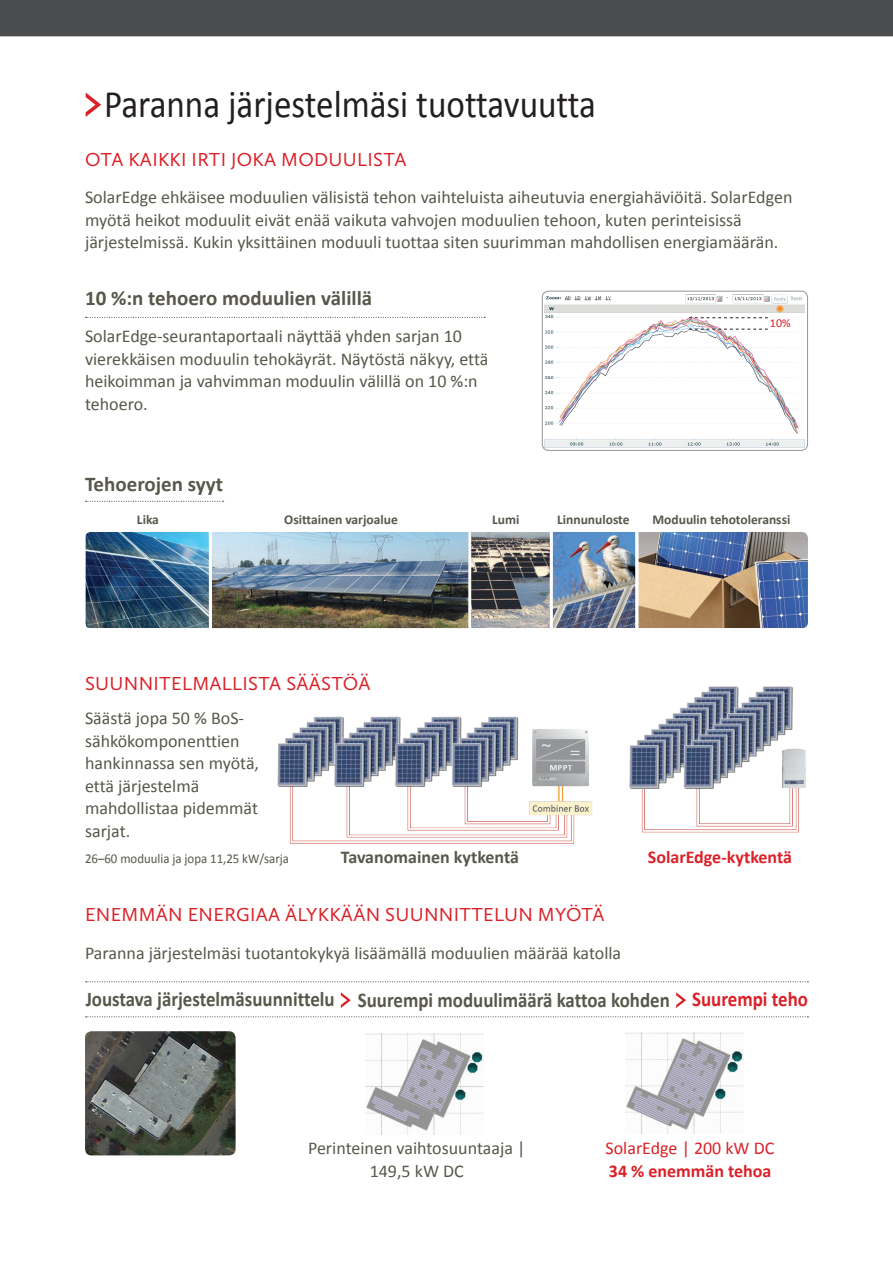
<style>
.page{position:relative;width:893px;height:1263px;background:#fff}
.page>*{position:absolute;margin:0;border:0;box-sizing:border-box;transform-origin:0 0}
.t1{font:39px "Calibri";color:#231f20;scale:.9 1}
.t2{font:700 21px "Calibri";color:#58574a;scale:.9 1}
.t3{font:700 21px "Calibri";color:#58574a}
.t4{font:700 21px "Calibri";color:#da2128;scale:.9 1}
.t5{font:19.5px "Calluna Sans";letter-spacing:.015em;color:#da2128}
.t6{font:18px/22.5px "Calibri";color:#58574a}
.t7{font:700 18px "Calibri";color:#da2128}
.t8{font:700 18px "Calibri";color:#58574a}
.t9{font:18px "Calibri";color:#da2128}
.t10{font:700 13.5px "Calibri";color:#58574a}
.t11{font:13.5px "Calibri";color:#58574a;scale:.95 1}
.t12{font:12px "Calibri";color:#da2128}
</style>
<div class="page">
<svg style="left:86px;top:93px;width:15px;height:24px"></svg>
<img style="left:366px;top:1033px;width:117px;height:101px">
<img style="left:626px;top:1032px;width:118px;height:101px">
<img style="left:85px;top:1031px;width:151px;height:124px">
<svg style="left:341px;top:992px;width:10px;height:16px"></svg>
<svg style="left:676px;top:992px;width:10px;height:16px"></svg>
<svg style="left:86px;top:981px;width:722px;height:1px"></svg>
<svg style="left:86px;top:1016px;width:722px;height:1px"></svg>
<img style="left:545px;top:294px;width:260px;height:153px">
<div style="left:542px;top:291px;width:266px;height:160px;border:1px solid #939598;border-radius:6px"></div>
<svg style="left:689px;top:329px;width:79px;height:1px"></svg>
<svg style="left:689px;top:317px;width:79px;height:1px"></svg>
<svg style="left:86px;top:317px;width:399px;height:1px"></svg>
<svg style="left:86px;top:501px;width:138px;height:1px"></svg>
<img style="left:85px;top:532px;width:723px;height:96px">
<img style="left:277px;top:686px;width:529px;height:158px">
<div style="left:0;top:0;width:893px;height:36px;background:#4b4c4d"></div>
<p class="t1" style="left:104px;top:79px;width:548px">Paranna järjestelmäsi tuottavuutta</p>
<p class="t5" style="left:85px;top:147px;width:323px">OTA KAIKKI IRTI JOKA MODUULISTA</p>
<p class="t6" style="left:85px;top:186px;width:709px">SolarEdge ehkäisee moduulien välisistä tehon vaihteluista aiheutuvia energiahäviöitä. SolarEdgen myötä heikot moduulit eivät enää vaikuta vahvojen moduulien tehoon, kuten perinteisissä järjestelmissä. Kukin yksittäinen moduuli tuottaa siten suurimman mahdollisen energiamäärän.</p>
<p class="t3" style="left:85px;top:284px;width:289px">10 %:n tehoero moduulien välillä</p>
<p class="t6" style="left:85px;top:325px;width:405px">SolarEdge-seurantaportaali näyttää yhden sarjan 10 vierekkäisen moduulin tehokäyrät. Näytöstä näkyy, että heikoimman ja vahvimman moduulin välillä on 10 %:n tehoero.</p>
<p class="t12" style="left:770px;top:315px;width:22px">10%</p>
<p class="t3" style="left:85px;top:471px;width:140px">Tehoerojen syyt</p>
<p class="t10" style="left:137px;top:510px;width:24px">Lika</p>
<p class="t10" style="left:284px;top:510px;width:115px">Osittainen varjoalue</p>
<p class="t10" style="left:492px;top:510px;width:29px">Lumi</p>
<p class="t10" style="left:557px;top:510px;width:74px">Linnunuloste</p>
<p class="t10" style="left:652px;top:510px;width:139px">Moduulin tehotoleranssi</p>
<p class="t5" style="left:85px;top:671px;width:287px">SUUNNITELMALLISTA SÄÄSTÖÄ</p>
<p class="t6" style="left:85px;top:707px;width:176px">Säästä jopa 50 % BoS&shy;sähkökomponenttien hankinnassa sen myötä,</p>
<p class="t6" style="left:85px;top:774px;width:116px">että järjestelmä</p>
<p class="t6" style="left:85px;top:797px;width:175px">mahdollistaa pidemmät</p>
<p class="t6" style="left:85px;top:819px;width:47px">sarjat.</p>
<p class="t11" style="left:85px;top:850px;width:216px">26–60 moduulia ja jopa 11,25 kW/sarja</p>
<p class="t8" style="left:341px;top:846px;width:180px">Tavanomainen kytkentä</p>
<p class="t7" style="left:648px;top:846px;width:146px">SolarEdge-kytkentä</p>
<p class="t5" style="left:85px;top:903px;width:521px">ENEMMÄN ENERGIAA ÄLYKKÄÄN SUUNNITTELUN MYÖTÄ</p>
<p class="t6" style="left:85px;top:941px;width:538px">Paranna järjestelmäsi tuotantokykyä lisäämällä moduulien määrää katolla</p>
<p class="t2" style="left:86px;top:986px;width:278px">Joustava järjestelmäsuunnittelu</p>
<p class="t2" style="left:358px;top:986px;width:348px">Suurempi moduulimäärä kattoa kohden</p>
<p class="t4" style="left:692px;top:985px;width:130px">Suurempi teho</p>
<p class="t6" style="left:308px;top:1137px;width:219px;text-align:center">Perinteinen vaihtosuuntaaja |<br>149,5 kW DC</p>
<p class="t9" style="left:605px;top:1137px;width:170px">SolarEdge | 200 kW DC</p>
<p class="t7" style="left:609px;top:1159px;width:164px">34 % enemmän tehoa</p>
</div>
